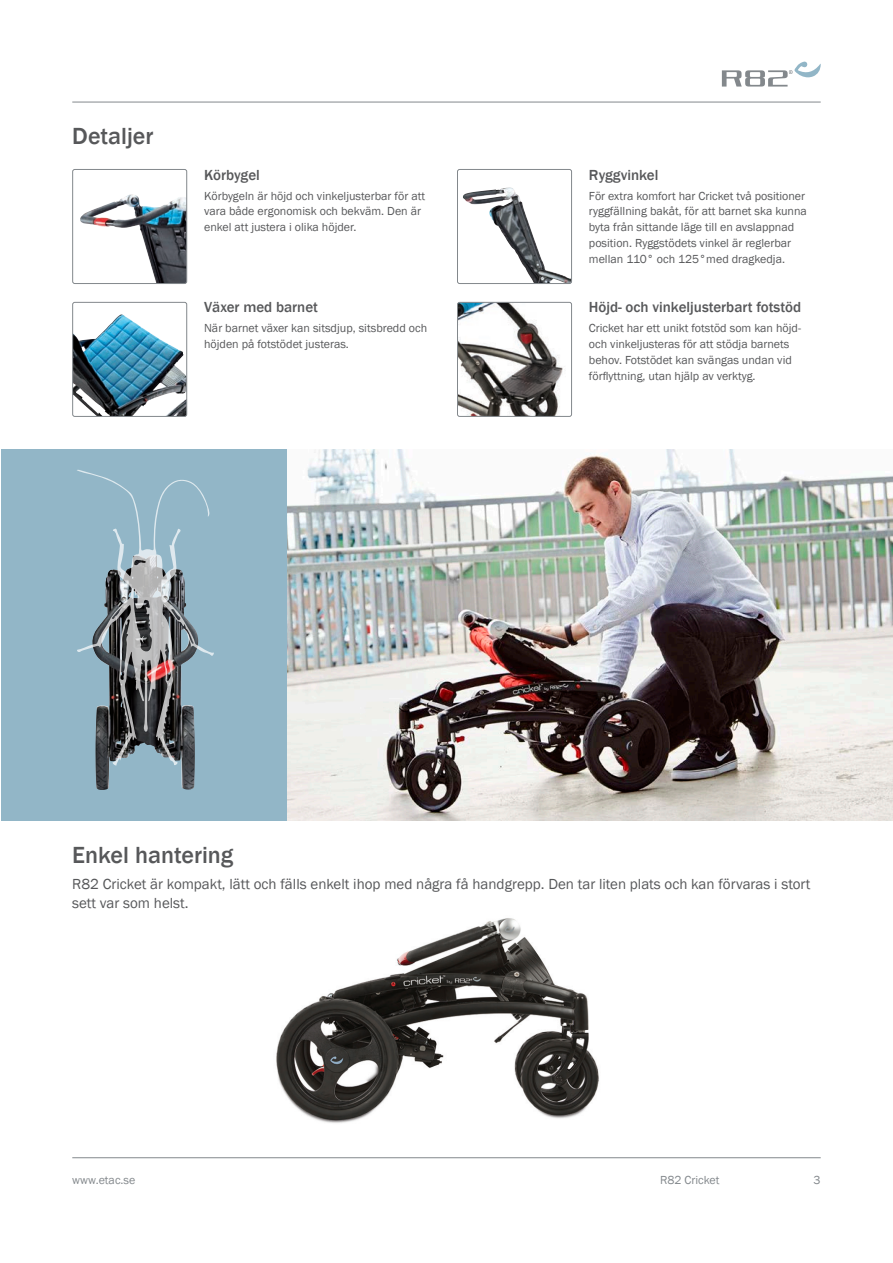
<style>
.page{position:relative;width:893px;height:1263px;background:#fff}
.page>*{position:absolute;margin:0;border:0;box-sizing:border-box;transform-origin:0 0}
._4__Header_-_Basic_body{font:500 24px "Franklin Gothic";color:#57585a}
._4__Body_-_basic_body{font:15px/19.5px "Franklin Gothic";color:#57585a}
._5__Header_-_Features___options{font:500 15px "Franklin Gothic";color:#57585a}
._5__Body_-_Features___options{font:12px/15.8px "Franklin Gothic";color:#57585a}
.t1{font:12px "Franklin Gothic";color:#83888c}
</style>
<div class="page">
<div style="left:1px;top:449px;width:289px;height:371px;background:#92b6c7"></div>
<img style="left:287px;top:450px;width:606px;height:371px">
<img style="left:95px;top:766px;width:100px;height:24px">
<img style="left:276px;top:918px;width:323px;height:205px">
<svg style="left:77px;top:469px;width:137px;height:297px"></svg>
<hr style="left:72px;top:102px;width:749px;height:1px;background:#83888c">
<hr style="left:72px;top:1157px;width:749px;height:1px;background:#83888c">
<svg style="left:722px;top:62px;width:99px;height:25px"></svg>
<img style="left:80px;top:194px;width:105px;height:88px">
<div style="left:72px;top:169px;width:115px;height:115px;border:1px solid #83888c;border-radius:2px"></div>
<img style="left:74px;top:315px;width:111px;height:100px">
<div style="left:72px;top:302px;width:115px;height:115px;border:1px solid #83888c;border-radius:2px"></div>
<img style="left:463px;top:187px;width:107px;height:95px">
<div style="left:457px;top:169px;width:115px;height:115px;border:1px solid #83888c;border-radius:2px"></div>
<img style="left:457px;top:302px;width:115px;height:113px">
<div style="left:457px;top:302px;width:115px;height:115px;border:1px solid #83888c;border-radius:2px"></div>
<p class="_4__Header_-_Basic_body" style="left:72px;top:122px;width:83px">Detaljer</p>
<p class="_5__Header_-_Features___options" style="left:204px;top:165px;width:57px">Körbygel</p>
<p class="_5__Body_-_Features___options" style="left:204px;top:188px;width:223px">Körbygeln är höjd och vinkeljusterbar för att vara både ergonomisk och bekväm. Den är enkel att justera i olika höjder.</p>
<p class="_5__Header_-_Features___options" style="left:204px;top:298px;width:115px">Växer med barnet</p>
<p class="_5__Body_-_Features___options" style="left:204px;top:321px;width:225px">När barnet växer kan sitsdjup, sitsbredd och höjden på fotstödet justeras.</p>
<p class="_5__Header_-_Features___options" style="left:589px;top:165px;width:71px">Ryggvinkel</p>
<p class="_5__Body_-_Features___options" style="left:589px;top:188px;width:219px">För extra komfort har Cricket två positioner ryggfällning bakåt, för att barnet ska kunna byta från sittande läge till en avslappnad position. Ryggstödets vinkel är reglerbar mellan 110° och 125°med dragkedja.</p>
<p class="_5__Header_-_Features___options" style="left:589px;top:298px;width:214px">Höjd- och vinkeljusterbart fotstöd</p>
<p class="_5__Body_-_Features___options" style="left:589px;top:321px;width:214px">Cricket har ett unikt fotstöd som kan höjd&shy;och vinkeljusteras för att stödja barnets behov. Fotstödet kan svängas undan vid förflyttning, utan hjälp av verktyg.</p>
<p class="_4__Header_-_Basic_body" style="left:72px;top:840px;width:163px">Enkel hantering</p>
<p class="_4__Body_-_basic_body" style="left:72px;top:874px;width:740px">R82 Cricket är kompakt, lätt och fälls enkelt ihop med några få handgrepp. Den tar liten plats och kan förvaras i stort sett var som helst.</p>
<p class="t1" style="left:72px;top:1173px;width:65px">www.etac.se</p>
<p class="t1" style="left:660px;top:1173px;width:61px">R82 Cricket</p>
<p class="t1" style="left:814px;top:1173px;width:9px">3</p>
</div>
